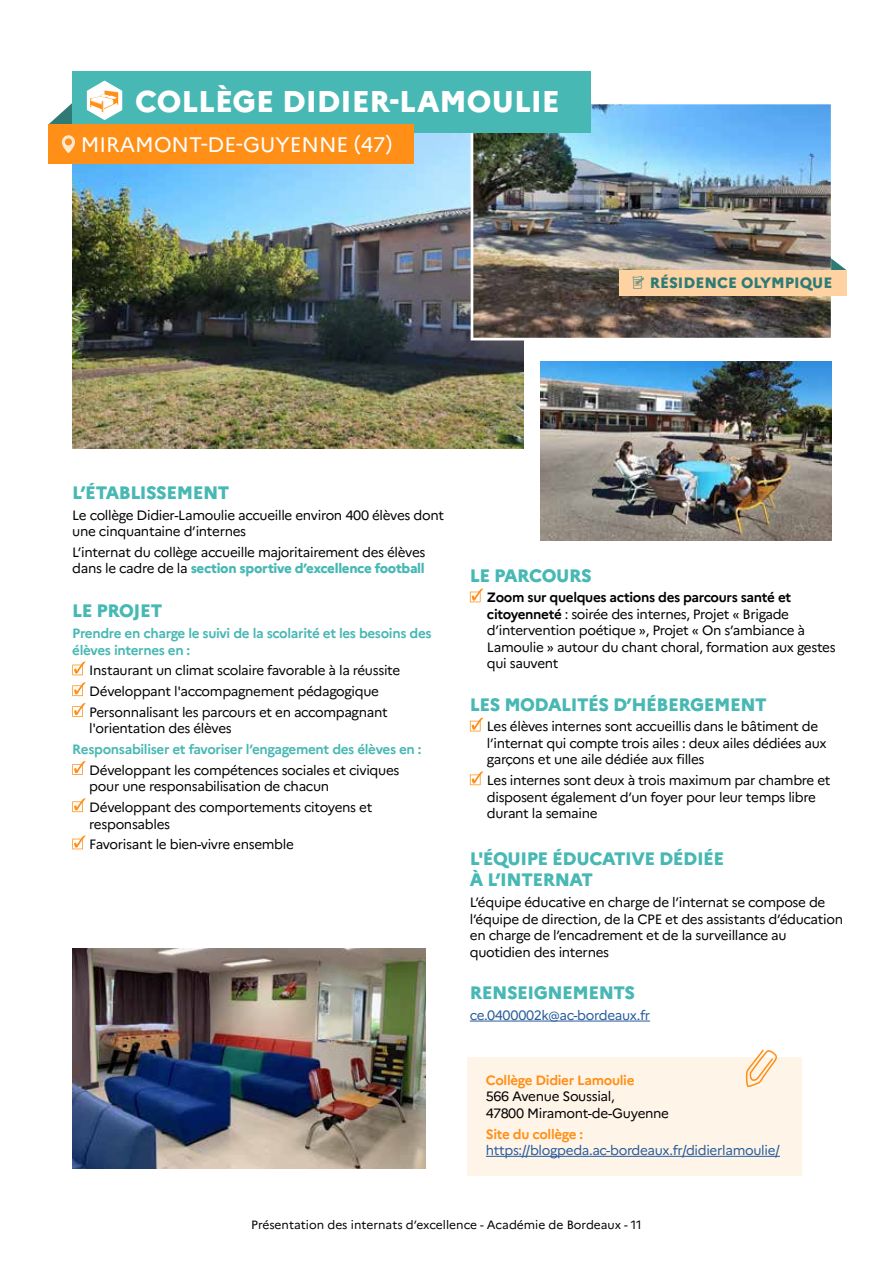
<style>
.page{position:relative;width:893px;height:1263px;background:#fff}
.page>*{position:absolute;margin:0;border:0;box-sizing:border-box;transform-origin:0 0}
.t1{font:800 30px "Marianne";color:#fff}
.t2{font:21px "Marianne";color:#fff}
.t3{font:800 18px/21.6px "Marianne";letter-spacing:-.025em;color:#47b8b3}
.t4{font:800 15px "Marianne";color:#307a75}
.t5{font:13.5px/16.5px "Marianne";letter-spacing:-.025em;color:#000}
.t6{font:700 13.5px/16.5px "Marianne";letter-spacing:-.025em;color:#47b8b3}
.t7{font:13.5px "Marianne";letter-spacing:-.025em;color:#275b9b}
.t8{font:700 13.5px "Marianne";letter-spacing:-.025em;color:#ff8f17}
.t9{font:12px "Marianne";color:#000}
.s1{font-weight:800;color:#47b8b3}
.s2{font-weight:700}
</style>
<div class="page">
<img style="left:72px;top:132px;width:451px;height:316px">
<img style="left:475px;top:106px;width:354px;height:230px">
<div style="left:471px;top:102px;width:362px;height:238px;border:3px solid #fff"></div>
<img style="left:72px;top:949px;width:353px;height:219px">
<img style="left:540px;top:361px;width:291px;height:179px">
<div style="left:72px;top:71px;width:519px;height:61px;background:#47b8b3"></div>
<div style="left:48px;top:124px;width:366px;height:40px;background:#ff8f17"></div>
<svg style="left:49px;top:103px;width:26px;height:50px"></svg>
<svg style="left:87px;top:81px;width:35px;height:39px"></svg>
<svg style="left:72px;top:661px;width:14px;height:14px"></svg>
<svg style="left:72px;top:682px;width:14px;height:14px"></svg>
<svg style="left:72px;top:703px;width:14px;height:14px"></svg>
<svg style="left:72px;top:761px;width:14px;height:14px"></svg>
<svg style="left:72px;top:798px;width:14px;height:14px"></svg>
<svg style="left:72px;top:835px;width:14px;height:14px"></svg>
<div style="left:467px;top:1057px;width:335px;height:118px;background:#fff4e8"></div>
<hr style="left:486px;top:1156px;width:294px;height:1px;background:#275b9b">
<svg style="left:746px;top:1049px;width:31px;height:38px"></svg>
<hr style="left:470px;top:1020px;width:180px;height:1px;background:#275b9b">
<svg style="left:470px;top:588px;width:13px;height:14px"></svg>
<svg style="left:470px;top:718px;width:13px;height:13px"></svg>
<svg style="left:470px;top:771px;width:13px;height:14px"></svg>
<svg style="left:831px;top:258px;width:16px;height:12px"></svg>
<div style="left:620px;top:270px;width:227px;height:26px;background:#ffd2a2"></div>
<h1 class="t1" style="left:135px;top:78px;width:426px">COLLÈGE DIDIER-LAMOULIE</h1>
<h2 class="t2" style="left:81px;top:128px;width:313px">MIRAMONT-DE-GUYENNE (47)</h2>
<p class="t4" style="left:650px;top:271px;width:184px">RÉSIDENCE OLYMPIQUE</p>
<h3 class="t3" style="left:72px;top:480px;width:159px">L’ÉTABLISSEMENT</h3>
<p class="t5" style="left:72px;top:505px;width:373px">Le collège Didier-Lamoulie accueille environ 400 élèves dont une cinquantaine d’internes</p>
<p class="t5" style="left:72px;top:543px;width:355px">L’internat du collège accueille majoritairement des élèves dans le cadre de la <span class="s1">section sportive d’excellence football</span></p>
<h3 class="t3" style="left:72px;top:599px;width:92px">LE PROJET</h3>
<p class="t6" style="left:72px;top:624px;width:361px">Prendre en charge le suivi de la scolarité et les besoins des élèves internes en :</p>
<p class="t5" style="left:89px;top:659px;width:312px;line-height:20.7px">Instaurant un climat scolaire favorable à la réussite<br>Développant l'accompagnement pédagogique<br>Personnalisant les parcours et en accompagnant</p>
<p class="t5" style="left:89px;top:719px;width:144px">l'orientation des élèves</p>
<p class="t6" style="left:72px;top:740px;width:351px">Responsabiliser et favoriser l’engagement des élèves en :</p>
<p class="t5" style="left:89px;top:761px;width:312px">Développant les compétences sociales et civiques pour une responsabilisation de chacun</p>
<p class="t5" style="left:89px;top:798px;width:285px">Développant des comportements citoyens et responsables</p>
<p class="t5" style="left:89px;top:835px;width:206px">Favorisant le bien-vivre ensemble</p>
<h3 class="t3" style="left:470px;top:563px;width:123px">LE PARCOURS</h3>
<p class="t5" style="left:487px;top:588px;width:350px"><span class="s2">Zoom sur quelques actions des parcours santé et citoyenneté</span> : soirée des internes, Projet « Brigade d’intervention poétique », Projet « On s’ambiance à Lamoulie » autour du chant choral, formation aux gestes qui sauvent</p>
<h3 class="t3" style="left:470px;top:692px;width:298px">LES MODALITÉS D’HÉBERGEMENT</h3>
<p class="t5" style="left:487px;top:717px;width:341px">Les élèves internes sont accueillis dans le bâtiment de l’internat qui compte trois ailes : deux ailes dédiées aux garçons et une aile dédiée aux filles</p>
<p class="t5" style="left:487px;top:771px;width:345px">Les internes sont deux à trois maximum par chambre et disposent également d’un foyer pour leur temps libre durant la semaine</p>
<h3 class="t3" style="left:470px;top:846px;width:256px">L'ÉQUIPE ÉDUCATIVE DÉDIÉE<br>À L’INTERNAT</h3>
<p class="t5" style="left:470px;top:893px;width:375px">L’équipe éducative en charge de l’internat se compose de l’équipe de direction, de la CPE et des assistants d’éducation en charge de l’encadrement et de la surveillance au quotidien des internes</p>
<h3 class="t3" style="left:470px;top:980px;width:167px">RENSEIGNEMENTS</h3>
<p class="t7" style="left:470px;top:1004px;width:182px">ce.0400002k@ac-bordeaux.fr</p>
<p class="t8" style="left:486px;top:1069px;width:150px">Collège Didier Lamoulie</p>
<p class="t5" style="left:486px;top:1087px;width:185px">566 Avenue Soussial,<br>47800 Miramont-de-Guyenne</p>
<p class="t8" style="left:486px;top:1123px;width:99px">Site du collège :</p>
<p class="t7" style="left:486px;top:1140px;width:296px">https://blogpeda.ac-bordeaux.fr/didierlamoulie/</p>
<p class="t9" style="left:251px;top:1216px;width:392px">Présentation des internats d’excellence - Académie de Bordeaux - 11</p>
</div>
